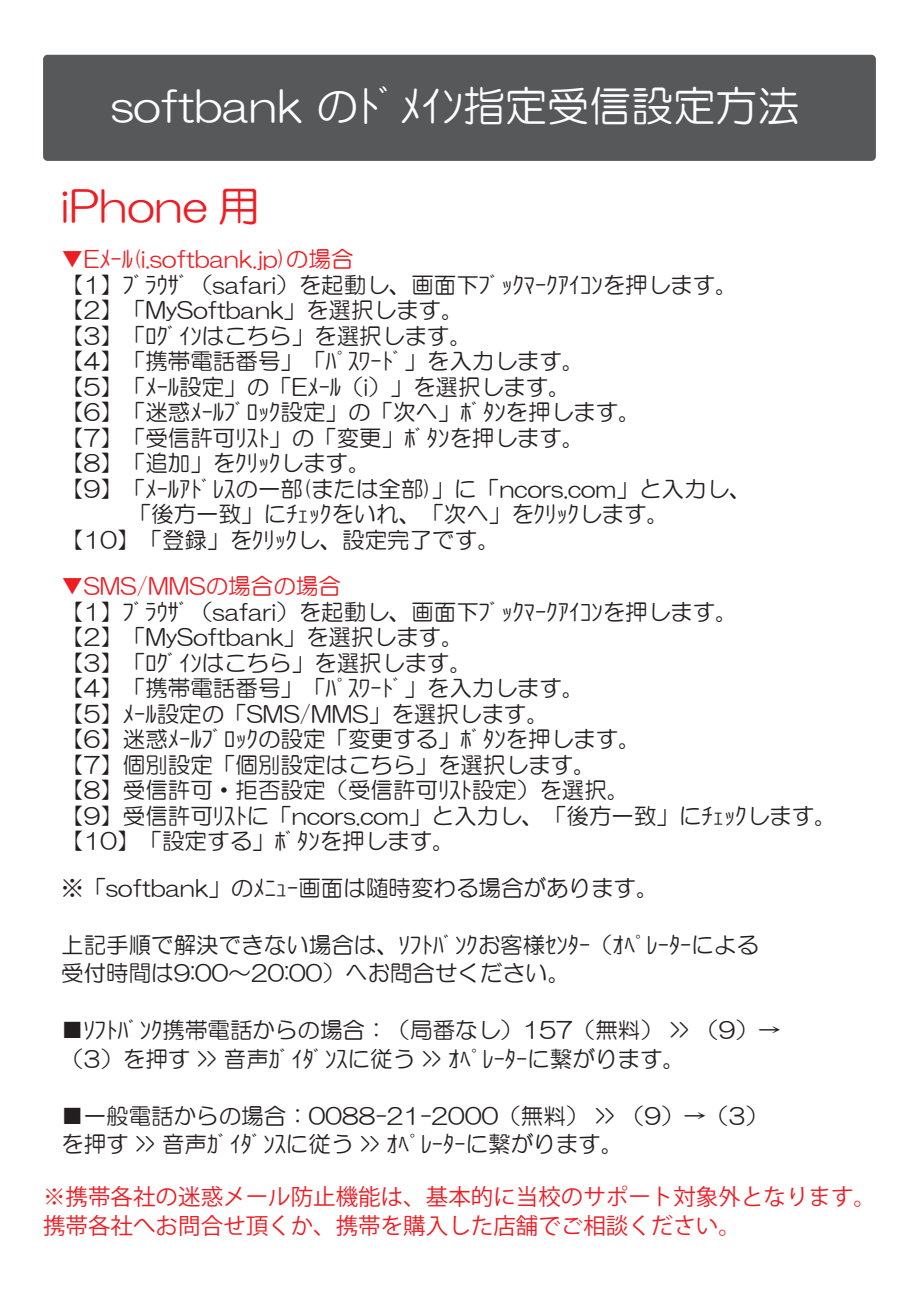
<style>
.page{position:relative;width:919px;height:1289px;background:#fff}
.page>*{position:absolute;margin:0;border:0;box-sizing:border-box;transform-origin:0 0}
.t1{font:42px "HG Maru Gothic MPRO";color:#fff}
.t2{font:42px "HG Maru Gothic MPRO";color:#ee1d23}
.t3{font:22.5px/25.5px "HG Maru Gothic MPRO";color:#231f20}
.t4{font:22.5px/28.5px "Koz Go Pr 6 N";color:#ee1d23}
.t5{font:22.5px "HG Maru Gothic MPRO";color:#ee1d23}
</style>
<div class="page">
<div style="left:43px;top:55px;width:832px;height:106px;background:#57585a;border-radius:4px"></div>
<h1 class="t1" style="left:111px;top:85px;width:689px">softbank のﾄﾞﾒｲﾝ指定受信設定方法</h1>
<h1 class="t2" style="left:61px;top:185px;width:200px">iPhone 用</h1>
<p class="t5" style="left:61px;top:248px;width:294px">▼Eﾒｰﾙ(i.softbank.jp)の場合</p>
<p class="t3" style="left:61px;top:272px;width:692px">【1】ﾌﾞﾗｳｻﾞ（safari）を起動し、画面下ﾌﾞｯｸﾏｰｸｱｲｺﾝを押します。【2】「MySoftbank」を選択します。<br>【3】「ﾛｸﾞｲﾝはこちら」を選択します。<br>【4】「携帯電話番号」「ﾊﾟｽﾜｰﾄﾞ」を入力します。<br>【5】「ﾒｰﾙ設定」の「Eﾒｰﾙ（i）」を選択します。<br>【6】「迷惑ﾒｰﾙﾌﾞﾛｯｸ設定」の「次へ」ﾎﾞﾀﾝを押します。<br>【7】「受信許可ﾘｽﾄ」の「変更」ﾎﾞﾀﾝを押します。<br>【8】「追加」をｸﾘｯｸします。<br>【9】「ﾒｰﾙｱﾄﾞﾚｽの一部(または全部)」に「ncors.com」と入力し、　　　「後方一致」にﾁｪｯｸをいれ、「次へ」をｸﾘｯｸします。<br>【10】「登録」をｸﾘｯｸし、設定完了です。</p>
<p class="t5" style="left:61px;top:575px;width:281px">▼SMS/MMSの場合の場合</p>
<p class="t3" style="left:61px;top:599px;width:777px">【1】ﾌﾞﾗｳｻﾞ（safari）を起動し、画面下ﾌﾞｯｸﾏｰｸｱｲｺﾝを押します。<br>【2】「MySoftbank」を選択します。<br>【3】「ﾛｸﾞｲﾝはこちら」を選択します。<br>【4】「携帯電話番号」「ﾊﾟｽﾜｰﾄﾞ」を入力します。<br>【5】ﾒｰﾙ設定の「SMS/MMS」を選択します。<br>【6】迷惑ﾒｰﾙﾌﾞﾛｯｸの設定「変更する」ﾎﾞﾀﾝを押します。<br>【7】個別設定「個別設定はこちら」を選択します。<br>【8】受信許可・拒否設定（受信許可ﾘｽﾄ設定）を選択。<br>【9】受信許可ﾘｽﾄに「ncors.com」と入力し、「後方一致」にﾁｪｯｸします。【10】「設定する」ﾎﾞﾀﾝを押します。</p>
<p class="t3" style="left:61px;top:874px;width:599px">※「softbank」のﾒﾆｭｰ画面は随時変わる場合があります。</p>
<p class="t3" style="left:61px;top:930px;width:699px;line-height:28.5px">上記手順で解決できない場合は、ｿﾌﾄﾊﾞﾝｸお客様ｾﾝﾀｰ（ｵﾍﾟﾚｰﾀｰによる受付時間は9:00～20:00）へお問合せください。</p>
<p class="t3" style="left:61px;top:1015px;width:720px;line-height:28.5px">■ｿﾌﾄﾊﾞﾝｸ携帯電話からの場合：（局番なし）157（無料） &gt;&gt; （9）→（3）を押す &gt;&gt; 音声ｶﾞｲﾀﾞﾝｽに従う &gt;&gt; ｵﾍﾟﾚｰﾀｰに繋がります。</p>
<p class="t3" style="left:61px;top:1101px;width:708px;line-height:28.5px">■一般電話からの場合：0088-21-2000（無料） &gt;&gt; （9）→（3）を押す &gt;&gt; 音声ｶﾞｲﾀﾞﾝｽに従う &gt;&gt; ｵﾍﾟﾚｰﾀｰに繋がります。</p>
<p class="t4" style="left:43px;top:1183px;width:834px">※携帯各社の迷惑メール防止機能は、基本的に当校のサポート対象外となります。携帯各社へお問合せ頂くか、携帯を購入した店舗でご相談ください。</p>
</div>
